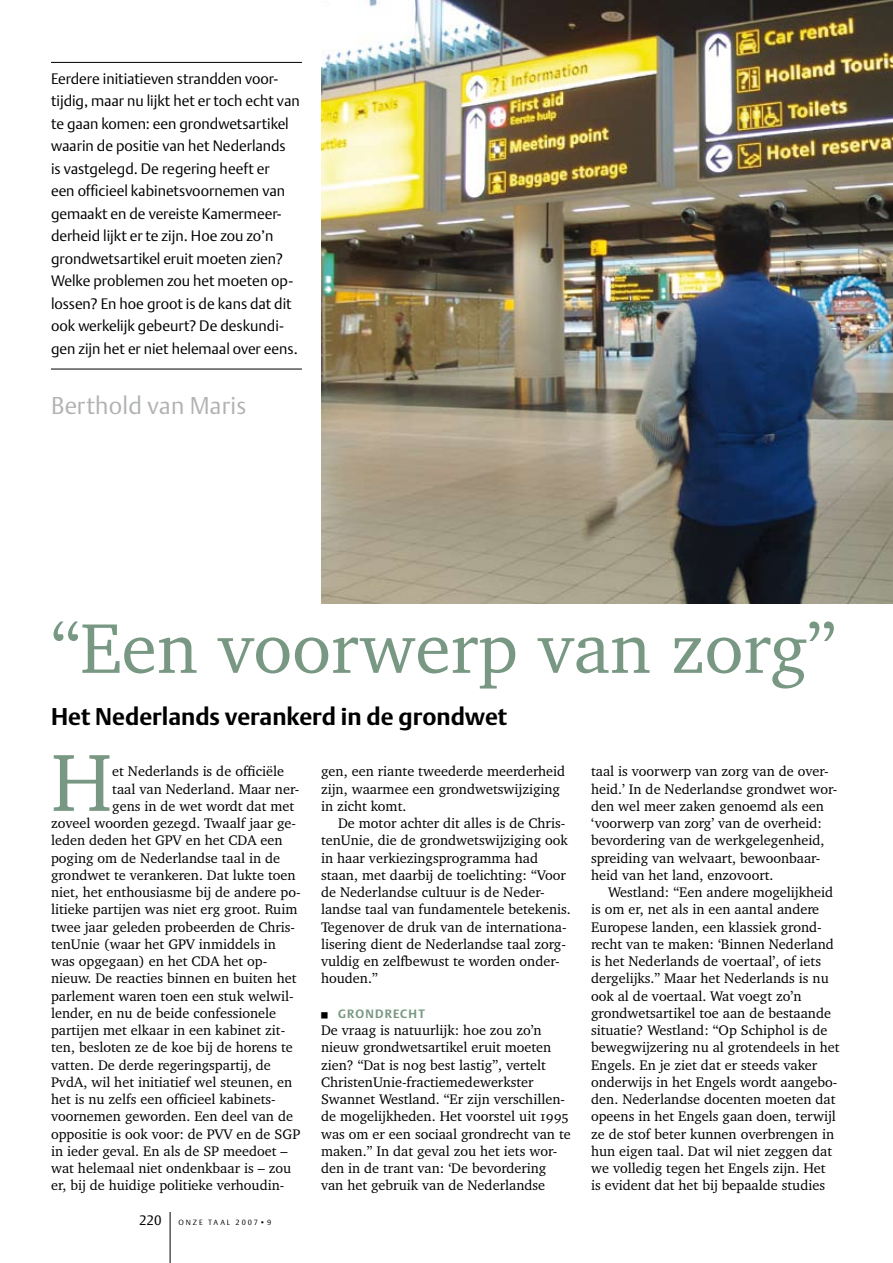
<style>
.page{position:relative;width:893px;height:1263px;background:#fff}
.page>*{position:absolute;margin:0;border:0;box-sizing:border-box;transform-origin:0 0}
.t1{font:82.95px "Charter IT Cby BT";color:#789883}
.t2{font:72px "Charter IT Cby BT";color:#789883}
.t3{font:700 24px "DTL Argo ST";color:#000}
.t4{font:24px "DTL Argo ST Light";letter-spacing:.01em;color:#b1b2b4}
.t5{font:15px/22.5px "DTL Argo ST Light";color:#000}
.t6{font:14.25px/17.2px "Charter IT Cby BT";color:#000}
.t7{font:13.5px "DTL Argo T Light";color:#000}
.t8{font:700 12px "DTL Argo T";letter-spacing:.1em;color:#789883}
.t9{font:7.5px "DTL Argo T Light";letter-spacing:.25em;color:#000}
.s1{font-family:"Charter IT Cby BT Small Cap"}
</style>
<div class="page">
<img style="left:321px;top:0;width:572px;height:604px">
<hr style="left:170px;top:1212px;width:1px;height:51px;background:#000">
<hr style="left:51px;top:62px;width:251px;height:1px;background:#000">
<hr style="left:51px;top:369px;width:251px;height:1px;background:#000">
<p class="t5" style="left:51px;top:67px;width:250px">Eerdere initiatieven strandden voor&shy;tijdig, maar nu lijkt het er toch echt van te gaan komen: een grondwetsartikel waarin de positie van het Nederlands<br>is vastgelegd. De regering heeft er<br>een officieel kabinetsvoornemen van gemaakt en de vereiste Kamermeer&shy;derheid lijkt er te zijn. Hoe zou zo’n grondwetsartikel eruit moeten zien?<br>Welke problemen zou het moeten op&shy;lossen? En hoe groot is de kans dat dit ook werkelijk gebeurt? De deskundi&shy;gen zijn het er niet helemaal over eens.</p>
<h3 class="t4" style="left:51px;top:391px;width:197px">Berthold van Maris</h3>
<h2 class="t2" style="left:51px;top:603px;width:787px">“Een voorwerp van zorg”</h2>
<h3 class="t3" style="left:51px;top:702px;width:458px">Het Nederlands verankerd in de grondwet</h3>
<h1 class="t1" style="left:51px;top:731px;width:63px">H</h1>
<p class="t6" style="left:112px;top:762px;width:173px">et Nederlands is de officiële</p>
<p class="t6" style="left:112px;top:780px;width:188px">taal van Nederland. Maar ner-</p>
<p class="t6" style="left:112px;top:797px;width:184px">gens in de wet wordt dat met</p>
<p class="t6" style="left:51px;top:814px;width:247px">zoveel woorden gezegd. Twaalf jaar ge-</p>
<p class="t6" style="left:51px;top:831px;width:233px">leden deden het GPV en het CDA een</p>
<p class="t6" style="left:51px;top:849px;width:231px">poging om de Nederlandse taal in de</p>
<p class="t6" style="left:51px;top:866px;width:246px">grondwet te verankeren. Dat lukte toen</p>
<p class="t6" style="left:51px;top:883px;width:251px">niet, het enthousiasme bij de andere po-</p>
<p class="t6" style="left:51px;top:900px;width:248px">litieke partijen was niet erg groot. Ruim</p>
<p class="t6" style="left:51px;top:918px;width:246px">twee jaar geleden probeerden de Chris-</p>
<p class="t6" style="left:51px;top:935px;width:226px">tenUnie (waar het GPV inmiddels in</p>
<p class="t6" style="left:51px;top:952px;width:218px">was opgegaan) en het CDA het op-</p>
<p class="t6" style="left:51px;top:969px;width:247px">nieuw. De reacties binnen en buiten het</p>
<p class="t6" style="left:51px;top:987px;width:244px">parlement waren toen een stuk welwil-</p>
<p class="t6" style="left:51px;top:1004px;width:227px">lender, en nu de beide confessionele</p>
<p class="t6" style="left:51px;top:1021px;width:236px">partijen met elkaar in een kabinet zit-</p>
<p class="t6" style="left:51px;top:1038px;width:243px">ten, besloten ze de koe bij de horens te</p>
<p class="t6" style="left:51px;top:1056px;width:221px">vatten. De derde regeringspartij, de</p>
<p class="t6" style="left:51px;top:1073px;width:243px">PvdA, wil het initiatief wel steunen, en</p>
<p class="t6" style="left:51px;top:1090px;width:226px">het is nu zelfs een officieel kabinets-</p>
<p class="t6" style="left:51px;top:1107px;width:244px">voornemen geworden. Een deel van de</p>
<p class="t6" style="left:51px;top:1125px;width:251px">oppositie is ook voor: de PVV en de SGP</p>
<p class="t6" style="left:51px;top:1142px;width:238px">in ieder geval. En als de SP meedoet –</p>
<p class="t6" style="left:51px;top:1159px;width:242px">wat helemaal niet ondenkbaar is – zou</p>
<p class="t6" style="left:51px;top:1176px;width:235px">er, bij de huidige politieke verhoudin-</p>
<p class="t7" style="left:139px;top:1212px;width:24px">220</p>
<p class="t9" style="left:179px;top:1218px;width:94px">ONZE TAAL 2007•9</p>
<p class="t6" style="left:321px;top:762px;width:246px">gen, een riante tweederde meerderheid zijn, waarmee een grondwetswijziging in zicht komt.</p>
<p class="t6" style="left:321px;top:814px;width:251px;text-indent:17px">De motor achter dit alles is de Chris&shy;tenUnie, die de grondwetswijziging ook in haar verkiezingsprogramma had staan, met daarbij de toelichting: “Voor de Nederlandse cultuur is de Neder&shy;landse taal van fundamentele betekenis.<br>Tegenover de druk van de internationa&shy;lisering dient de Nederlandse taal zorg&shy;vuldig en zelfbewust te worden onder&shy;houden.”</p>
<p class="t8" style="left:338px;top:1006px;width:88px">GRONDRECHT</p>
<p class="t6" style="left:321px;top:1021px;width:251px">De vraag is natuurlijk: hoe zou zo’n nieuw grondwetsartikel eruit moeten zien? “Dat is nog best lastig”, vertelt ChristenUnie-fractiemedewerkster Swannet Westland. “Er zijn verschillen&shy;de mogelijkheden. Het voorstel uit <span class="s1">1995 </span>was om er een sociaal grondrecht van te maken.” In dat geval zou het iets wor&shy;den in de trant van: ‘De bevordering van het gebruik van de Nederlandse</p>
<p class="t6" style="left:591px;top:762px;width:248px">taal is voorwerp van zorg van de over&shy;heid.’ In de Nederlandse grondwet wor&shy;den wel meer zaken genoemd als een ‘voorwerp van zorg’ van de overheid: bevordering van de werkgelegenheid, spreiding van welvaart, bewoonbaar&shy;heid van het land, enzovoort.</p>
<p class="t6" style="left:591px;top:883px;width:250px;text-indent:17px">Westland: “Een andere mogelijkheid is om er, net als in een aantal andere Europese landen, een klassiek grond&shy;recht van te maken: ‘Binnen Nederland is het Nederlands de voertaal’, of iets dergelijks.” Maar het Nederlands is nu ook al de voertaal. Wat voegt zo’n grondwetsartikel toe aan de bestaande situatie? Westland: “Op Schiphol is de bewegwijzering nu al grotendeels in het Engels. En je ziet dat er steeds vaker onderwijs in het Engels wordt aangebo&shy;den. Nederlandse docenten moeten dat opeens in het Engels gaan doen, terwijl ze de stof beter kunnen overbrengen in hun eigen taal. Dat wil niet zeggen dat we volledig tegen het Engels zijn. Het<br>is evident dat het bij bepaalde studies</p>
</div>
